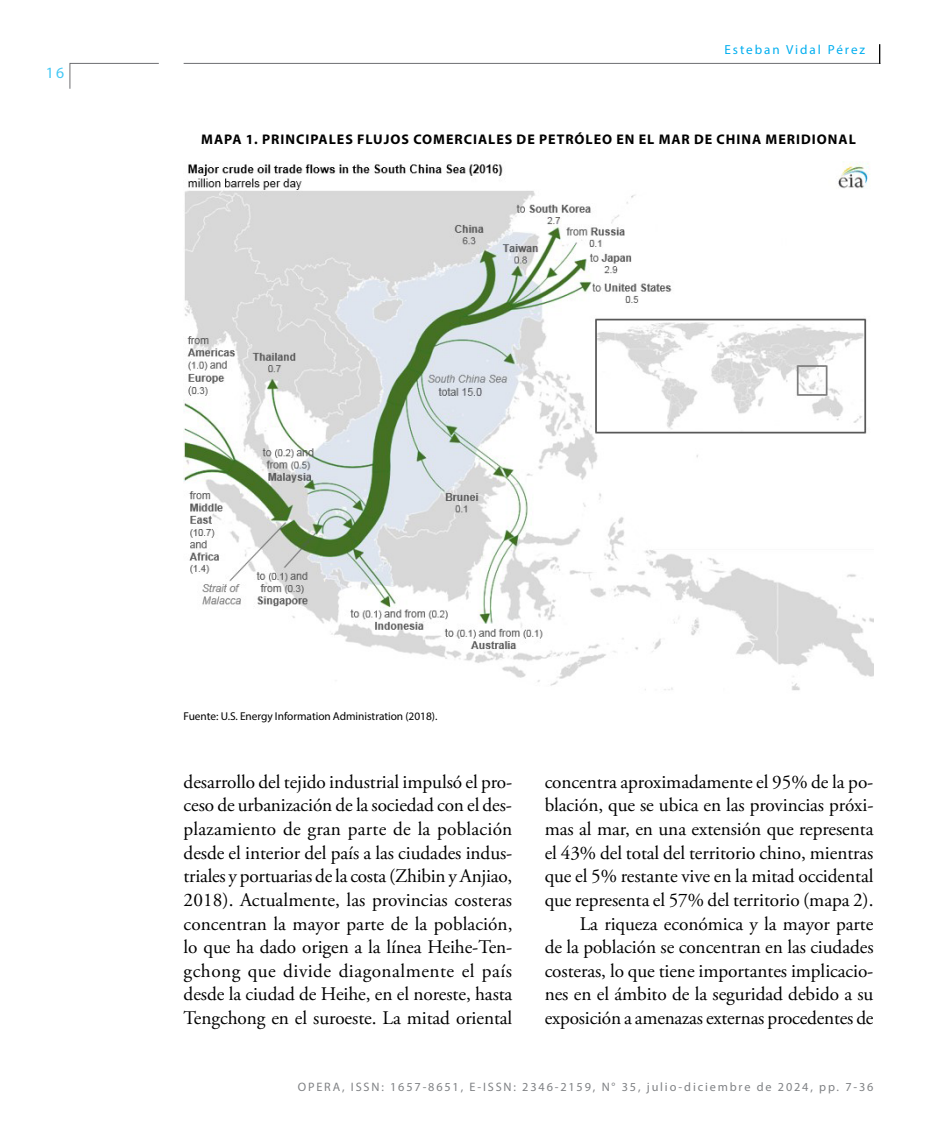
<style>
.page{position:relative;width:943px;height:1141px;background:#fff}
.page>*{position:absolute;margin:0;border:0;box-sizing:border-box;transform-origin:0 0}
.t1{font:19.25px/23.6px "Adobe Garamond Pro";letter-spacing:-.005em;color:#000;text-align:justify}
.t2{font:15.75px "Myriad Pro";color:#44c8f5}
.t3{font:700 14px "Myriad Pro";letter-spacing:.07em;color:#000}
.t4{font:13.12px "Myriad Pro";letter-spacing:.15em;color:#00aeef}
.t5{font:12.25px "Myriad Pro";letter-spacing:.15em;color:#808285}
.t6{font:11.38px "Myriad Pro";letter-spacing:-.005em;color:#000}
</style>
<div class="page">
<hr style="left:184px;top:63px;width:696px;height:1px;background:#6d6e71">
<svg style="left:879px;top:44px;width:1px;height:20px"></svg>
<svg style="left:69px;top:63px;width:90px;height:26px"></svg>
<img style="left:184px;top:163px;width:689px;height:528px">
<p class="t2" style="left:46px;top:63px;width:20px">16</p>
<p class="t4" style="left:724px;top:42px;width:142px">Esteban Vidal Pérez</p>
<p class="t3" style="left:201px;top:131px;width:23px">MAPA</p>
<p class="t3" style="left:246px;top:131px;width:60px">1. PRINCIPALE</p>
<p class="t3" style="left:345px;top:131px;width:79px">S FLUJOS COME</p>
<p class="t3" style="left:454px;top:131px;width:19px">RCIALE</p>
<p class="t3" style="left:505px;top:131px;width:44px">S DE PET</p>
<p class="t3" style="left:565px;top:131px;width:30px">RÓLEO</p>
<p class="t3" style="left:616px;top:131px;width:232px">EN EL MAR DE CHINA MERIDIONAL</p>
<p class="t6" style="left:184px;top:709px;width:255px">Fuente: U.S. Energy Information Administration (2018).</p>
<p class="t1" style="left:184px;top:771px;width:330px">desarrollo del tejido industrial impulsó el pro&shy;ceso de urbanización de la sociedad con el des&shy;plazamiento de gran parte de la población desde el interior del país a las ciudades indus&shy;triales y portuarias de la costa (Zhibin y Anjiao, 2018). Actualmente, las provincias costeras concentran la mayor parte de la población, lo que ha dado origen a la línea Heihe-Ten&shy;gchong que divide diagonalmente el país desde la ciudad de Heihe, en el noreste, hasta Tengchong en el suroeste. La mitad oriental</p>
<p class="t1" style="left:544px;top:771px;width:330px;text-align:right">concentra aproximadamente el 95% de la po&shy;blación, que se ubica en las provincias próxi&shy;mas al mar, en una extensión que representa el 43% del total del territorio chino, mientras que el 5% restante vive en la mitad occidental que representa el 57% del territorio (mapa 2).<br>La riqueza económica y la mayor parte<br>de la población se concentran en las ciudades costeras, lo que tiene importantes implicacio&shy;nes en el ámbito de la seguridad debido a su exposición a amenazas externas procedentes de</p>
<p class="t5" style="left:298px;top:1080px;width:577px">OPERA, ISSN: 1657-8651, E-ISSN: 2346-2159, N° 35, julio-diciembre de 2024, pp. 7-36</p>
</div>
